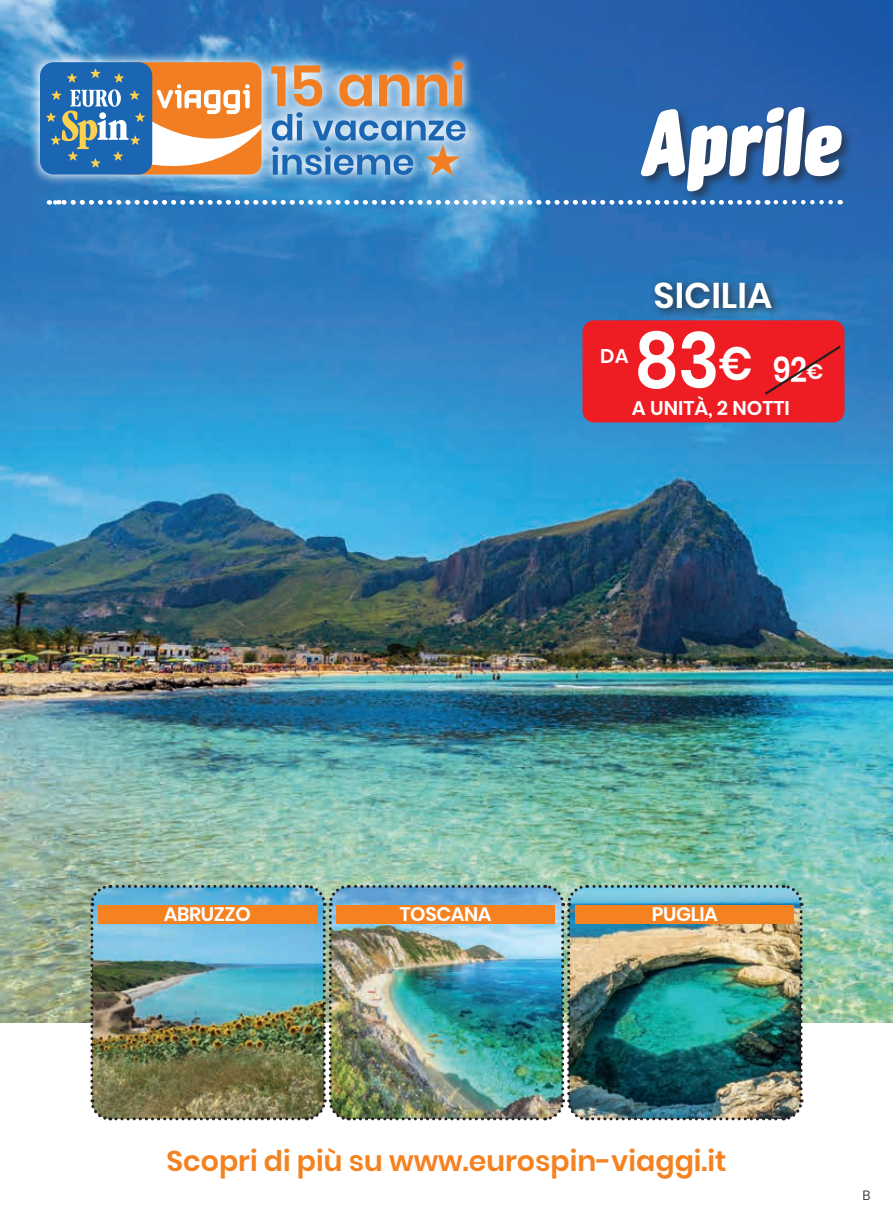
<style>
.page{position:relative;width:893px;height:1221px;background:#fff}
.page>*{position:absolute;margin:0;border:0;box-sizing:border-box;transform-origin:0 0}
.t1{font:900 85.05px "Gabriello";color:#fff}
.t2{font:600 76.95px "Poppins";color:#fff;scale:.9 1}
.t3{font:600 35.7px "Poppins";color:#fff}
.t4{font:600 35.1px "Poppins";color:#fff;scale:.85 1}
.t5{font:600 28.5px "Poppins";color:#f58220}
.t6{font:600 19.8px "Poppins";color:#fff}
.t7{font:600 19.5px "Poppins";letter-spacing:-.02em;color:#fff}
.t8{font:300 13.5px "Poppins";color:#231f20}
.s1{font-size:46.65px}
.s2{font-size:21px}
</style>
<div class="page">
<img style="left:0;top:0;width:893px;height:1022px">
<div style="left:649px;top:276px;width:134px;height:44px;background:#231f20;opacity:.85"></div>
<div style="left:582px;top:320px;width:262px;height:102px;background:#ee1d23;border-radius:12px"></div>
<svg style="left:765px;top:345px;width:76px;height:50px"></svg>
<div style="left:638px;top:103px;width:216px;height:101px;background:#231f20;opacity:.6"></div>
<svg style="left:49px;top:200px;width:782px;height:5px"></svg>
<img style="left:89px;top:883px;width:715px;height:238px">
<div style="left:576px;top:905px;width:218px;height:18px;background:#f58220"></div>
<svg style="left:28px;top:50px;width:449px;height:136px;background:#5998cc"></svg>
<svg style="left:271px;top:61px;width:195px;height:115px;background:#8da4b9"></svg>
<div style="left:40px;top:62px;width:112px;height:112px;background:#1a66b2;border-radius:14px"></div>
<svg style="left:46px;top:62px;width:216px;height:112px"></svg>
<h1 class="t1" style="left:642px;top:73px;width:201px">Aprile</h1>
<p class="t3" style="left:654px;top:275px;width:120px">SICILIA</p>
<h2 class="t2" style="left:635px;top:316px;width:133px">83<span class="s1">€</span></h2>
<p class="t6" style="left:632px;top:396px;width:159px">A UNITÀ, 2 NOTTI</p>
<p class="t6" style="left:600px;top:344px;width:30px">DA</p>
<p class="t4" style="left:773px;top:349px;width:61px">92<span class="s2">€</span></p>
<p class="t7" style="left:164px;top:903px;width:88px">ABRUZZO</p>
<p class="t7" style="left:400px;top:903px;width:93px">TOSCANA</p>
<p class="t7" style="left:652px;top:903px;width:68px">PUGLIA</p>
<p class="t5" style="left:166px;top:1144px;width:561px">Scopri di più su www.eurospin-viaggi.it</p>
<p class="t8" style="left:862px;top:1186px;width:10px">B</p>
</div>
